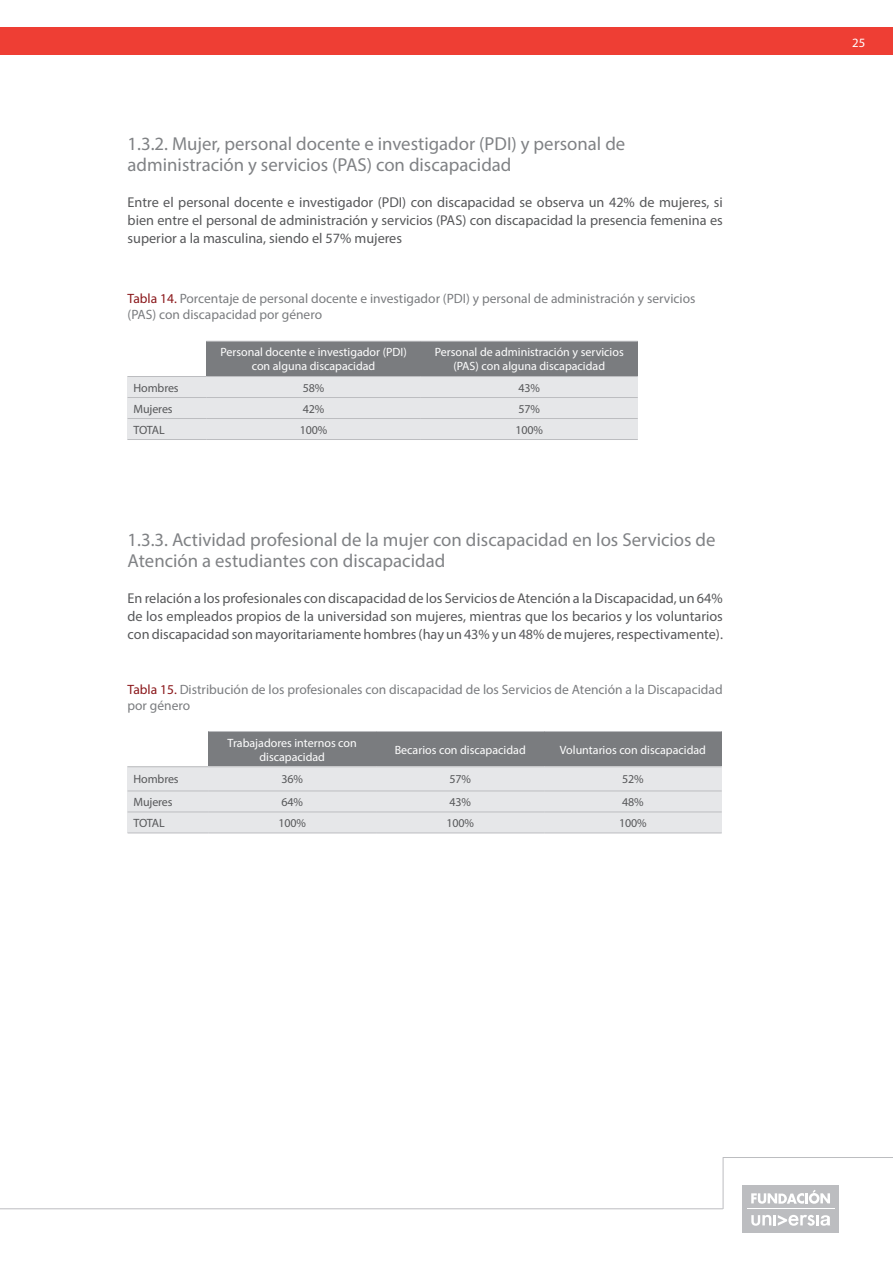
<style>
.page{position:relative;width:893px;height:1263px;background:#fff}
.page>*{position:absolute;margin:0;border:0;box-sizing:border-box;transform-origin:0 0}
.t1{font:18.75px/21px "Myriad Pro";color:#808285}
.t2{font:14.25px/18px "Myriad Pro";color:#57585a;text-align:justify}
.t3{font:13.5px/15.8px "Myriad Pro";color:#7a7c7f}
.t4{font:12.75px "Myriad Pro";color:#fff}
.t5{font:12px/14.2px "Myriad Pro";color:#fff;text-align:center}
.t6{font:12px "Myriad Pro";letter-spacing:-.01em;color:#57585a}
.s1{color:#8a171a}
</style>
<div class="page">
<hr style="left:723px;top:1157px;width:170px;height:1px;background:#bcbdc0">
<hr style="left:723px;top:1157px;width:1px;height:52px;background:#bcbdc0">
<div style="left:743px;top:1185px;width:96px;height:47px;background:#bcbdc0"></div>
<svg style="left:751px;top:1215px;width:79px;height:11px"></svg>
<svg style="left:751px;top:1190px;width:79px;height:14px"></svg>
<hr style="left:747px;top:1209px;width:87px;height:1px;background:#fff">
<hr style="left:0;top:1208px;width:723px;height:1px;background:#bcbdc0">
<div style="left:206px;top:341px;width:215px;height:35px;background:#7a7c7f"></div>
<div style="left:421px;top:341px;width:217px;height:35px;background:#7a7c7f"></div>
<div style="left:128px;top:376px;width:78px;height:21px;background:#e6e7e9"></div>
<div style="left:206px;top:376px;width:215px;height:21px;background:#e6e7e9"></div>
<div style="left:421px;top:376px;width:217px;height:21px;background:#e6e7e9"></div>
<div style="left:128px;top:397px;width:78px;height:21px;background:#e6e7e9"></div>
<div style="left:206px;top:397px;width:215px;height:21px;background:#e6e7e9"></div>
<div style="left:421px;top:397px;width:217px;height:21px;background:#e6e7e9"></div>
<div style="left:128px;top:418px;width:78px;height:21px;background:#e6e7e9"></div>
<div style="left:206px;top:418px;width:215px;height:21px;background:#e6e7e9"></div>
<div style="left:421px;top:418px;width:217px;height:21px;background:#e6e7e9"></div>
<hr style="left:206px;top:341px;width:215px;height:1px;background:#bcbdc0">
<hr style="left:421px;top:341px;width:217px;height:1px;background:#bcbdc0">
<hr style="left:128px;top:376px;width:78px;height:1px;background:#bcbdc0">
<hr style="left:206px;top:376px;width:215px;height:1px;background:#bcbdc0">
<hr style="left:421px;top:376px;width:217px;height:1px;background:#bcbdc0">
<hr style="left:128px;top:397px;width:78px;height:1px;background:#bcbdc0">
<hr style="left:206px;top:397px;width:215px;height:1px;background:#bcbdc0">
<hr style="left:421px;top:397px;width:217px;height:1px;background:#bcbdc0">
<hr style="left:128px;top:418px;width:78px;height:1px;background:#bcbdc0">
<hr style="left:206px;top:418px;width:215px;height:1px;background:#bcbdc0">
<hr style="left:421px;top:418px;width:217px;height:1px;background:#bcbdc0">
<hr style="left:128px;top:439px;width:78px;height:1px;background:#bcbdc0">
<hr style="left:206px;top:439px;width:215px;height:1px;background:#bcbdc0">
<hr style="left:421px;top:439px;width:217px;height:1px;background:#bcbdc0">
<div style="left:208px;top:731px;width:168px;height:36px;background:#7a7c7f"></div>
<div style="left:376px;top:731px;width:168px;height:36px;background:#7a7c7f"></div>
<div style="left:544px;top:731px;width:178px;height:36px;background:#7a7c7f"></div>
<div style="left:128px;top:767px;width:80px;height:24px;background:#e6e7e9"></div>
<div style="left:208px;top:767px;width:168px;height:24px;background:#e6e7e9"></div>
<div style="left:376px;top:767px;width:168px;height:24px;background:#e6e7e9"></div>
<div style="left:544px;top:767px;width:178px;height:24px;background:#e6e7e9"></div>
<div style="left:128px;top:791px;width:80px;height:21px;background:#e6e7e9"></div>
<div style="left:208px;top:791px;width:168px;height:21px;background:#e6e7e9"></div>
<div style="left:376px;top:791px;width:168px;height:21px;background:#e6e7e9"></div>
<div style="left:544px;top:791px;width:178px;height:21px;background:#e6e7e9"></div>
<div style="left:128px;top:812px;width:80px;height:21px;background:#e6e7e9"></div>
<div style="left:208px;top:812px;width:168px;height:21px;background:#e6e7e9"></div>
<div style="left:376px;top:812px;width:168px;height:21px;background:#e6e7e9"></div>
<div style="left:544px;top:812px;width:178px;height:21px;background:#e6e7e9"></div>
<hr style="left:208px;top:731px;width:168px;height:1px;background:#bcbdc0">
<hr style="left:376px;top:731px;width:168px;height:1px;background:#bcbdc0">
<hr style="left:544px;top:731px;width:178px;height:1px;background:#bcbdc0">
<hr style="left:128px;top:766px;width:80px;height:1px;background:#bcbdc0">
<hr style="left:208px;top:766px;width:168px;height:1px;background:#bcbdc0">
<hr style="left:376px;top:766px;width:168px;height:1px;background:#bcbdc0">
<hr style="left:544px;top:766px;width:178px;height:1px;background:#bcbdc0">
<hr style="left:128px;top:791px;width:80px;height:1px;background:#bcbdc0">
<hr style="left:208px;top:791px;width:168px;height:1px;background:#bcbdc0">
<hr style="left:376px;top:791px;width:168px;height:1px;background:#bcbdc0">
<hr style="left:544px;top:791px;width:178px;height:1px;background:#bcbdc0">
<hr style="left:128px;top:812px;width:80px;height:1px;background:#bcbdc0">
<hr style="left:208px;top:812px;width:168px;height:1px;background:#bcbdc0">
<hr style="left:376px;top:812px;width:168px;height:1px;background:#bcbdc0">
<hr style="left:544px;top:812px;width:178px;height:1px;background:#bcbdc0">
<hr style="left:128px;top:833px;width:80px;height:1px;background:#bcbdc0">
<hr style="left:208px;top:833px;width:168px;height:1px;background:#bcbdc0">
<hr style="left:376px;top:833px;width:168px;height:1px;background:#bcbdc0">
<hr style="left:544px;top:833px;width:178px;height:1px;background:#bcbdc0">
<div style="left:0;top:27px;width:893px;height:27px;background:#ee3e34"></div>
<h3 class="t1" style="left:128px;top:133px;width:499px">1.3.2. Mujer, personal docente e investigador (PDI) y personal de administración y servicios (PAS) con discapacidad</h3>
<p class="t2" style="left:128px;top:193px;width:597px">Entre el personal docente e investigador (PDI) con discapacidad se observa un 42% de mujeres, si bien entre el personal de administración y servicios (PAS) con discapacidad la presencia femenina es superior a la masculina, siendo el 57% mujeres</p>
<p class="t3" style="left:128px;top:290px;width:569px"><span class="s1">Tabla 14.</span> Porcentaje de personal docente e investigador (PDI) y personal de administración y servicios (PAS) con discapacidad por género</p>
<p class="t5" style="left:220px;top:345px;width:188px">Personal docente e investigador (PDI) con alguna discapacidad</p>
<p class="t5" style="left:435px;top:345px;width:190px">Personal de administración y servicios (PAS) con alguna discapacidad</p>
<p class="t6" style="left:134px;top:380px;width:47px">Hombres</p>
<p class="t6" style="left:303px;top:380px;width:23px">58%</p>
<p class="t6" style="left:518px;top:380px;width:23px">43%</p>
<p class="t6" style="left:134px;top:401px;width:41px">Mujeres</p>
<p class="t6" style="left:303px;top:401px;width:23px">42%</p>
<p class="t6" style="left:518px;top:401px;width:23px">57%</p>
<p class="t6" style="left:134px;top:422px;width:33px">TOTAL</p>
<p class="t6" style="left:300px;top:422px;width:29px">100%</p>
<p class="t6" style="left:515px;top:422px;width:29px">100%</p>
<h3 class="t1" style="left:128px;top:528px;width:589px">1.3.3. Actividad profesional de la mujer con discapacidad en los Servicios de<br>Atención a estudiantes con discapacidad</h3>
<p class="t2" style="left:128px;top:589px;width:597px">En relación a los profesionales con discapacidad de los Servicios de Atención a la Discapacidad, un 64% de los empleados propios de la universidad son mujeres, mientras que los becarios y los voluntarios con discapacidad son mayoritariamente hombres (hay un 43% y un 48% de mujeres, respectivamente).</p>
<p class="t3" style="left:128px;top:682px;width:597px"><span class="s1">Tabla 15.</span> Distribución de los profesionales con discapacidad de los Servicios de Atención a la Discapacidad por género</p>
<p class="t5" style="left:228px;top:735px;width:131px">Trabajadores internos con discapacidad</p>
<p class="t5" style="left:395px;top:742px;width:133px">Becarios con discapacidad</p>
<p class="t5" style="left:560px;top:742px;width:148px">Voluntarios con discapacidad</p>
<p class="t6" style="left:134px;top:772px;width:47px">Hombres</p>
<p class="t6" style="left:281px;top:772px;width:23px">36%</p>
<p class="t6" style="left:449px;top:772px;width:23px">57%</p>
<p class="t6" style="left:622px;top:772px;width:23px">52%</p>
<p class="t6" style="left:134px;top:794px;width:41px">Mujeres</p>
<p class="t6" style="left:281px;top:794px;width:23px">64%</p>
<p class="t6" style="left:449px;top:794px;width:23px">43%</p>
<p class="t6" style="left:622px;top:794px;width:23px">48%</p>
<p class="t6" style="left:134px;top:815px;width:33px">TOTAL</p>
<p class="t6" style="left:278px;top:815px;width:29px">100%</p>
<p class="t6" style="left:446px;top:815px;width:29px">100%</p>
<p class="t6" style="left:619px;top:815px;width:29px">100%</p>
<p class="t4" style="left:852px;top:35px;width:15px">25</p>
</div>
